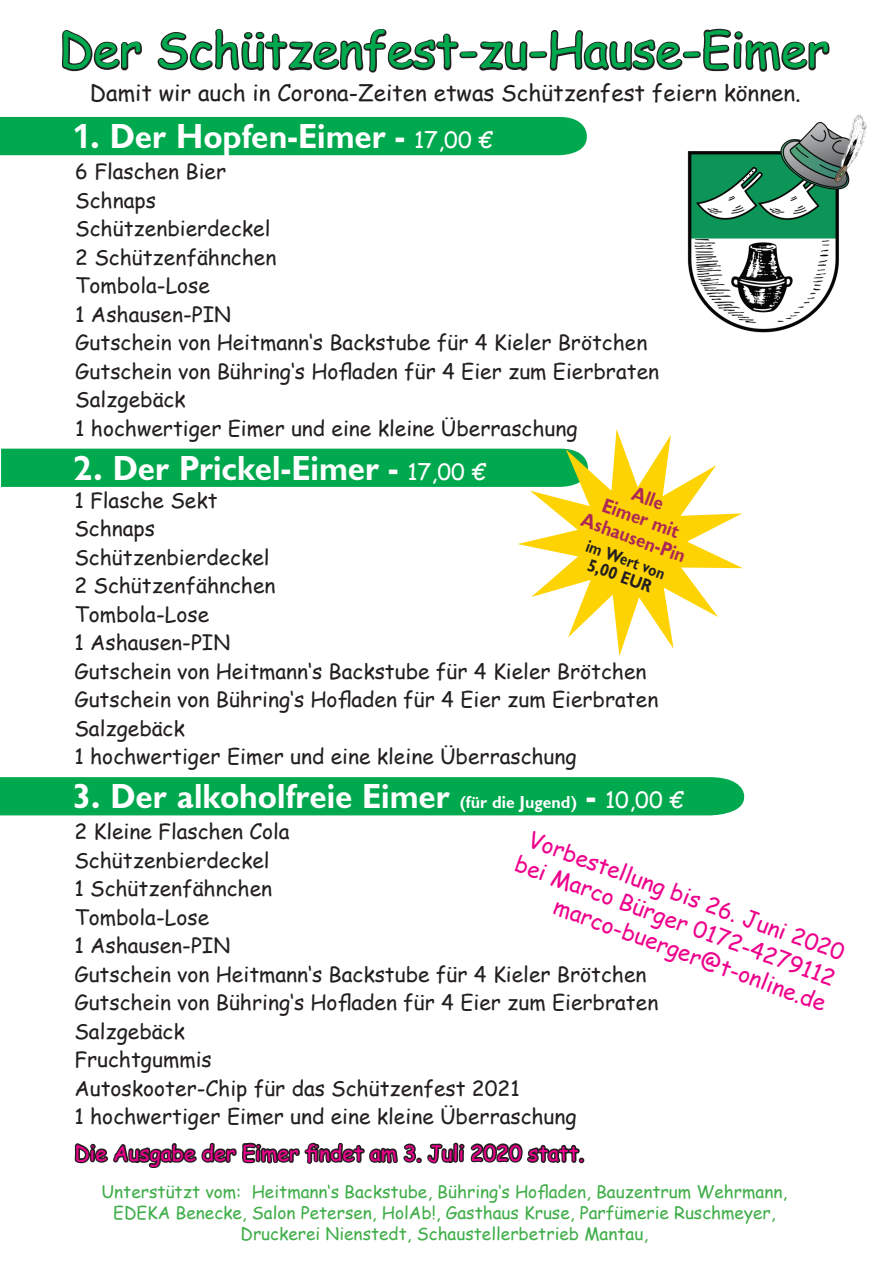
<style>
.page{position:relative;width:893px;height:1263px;background:#fff}
.page>*{position:absolute;margin:0;border:0;box-sizing:border-box;transform-origin:0 0}
.t1{font:47.25px "Comic Sans MS";color:#00a94e}
.t2{font:700 36px "Giltus T";color:#fff}
.t3{font:22.5px/27px "Comic Sans MS";color:#ed028c;text-align:right}
.t4{font:22.5px "Comic Sans MS";color:#231f20}
.t5{font:21px/28.5px "Comic Sans MS";color:#231f20}
.t6{font:21px "Comic Sans MS";color:#ed028c}
.t7{font:700 21px/21px "Giltus T";color:#ad2855;text-align:center;scale:.93 1}
.t8{font:700 18.3px/17px "Giltus T";color:#231f20;text-align:center;scale:.85 1}
.t9{font:17.25px/21px "Comic Sans MS";color:#40ae49;text-align:center}
.s1{font-family:"Comic Sans MS";font-weight:400;font-size:22.5px}
.s2{font-size:18px}
</style>
<div class="page">
<svg style="left:62px;top:30px;width:80px;height:42px"></svg>
<svg style="left:157px;top:28px;width:673px;height:45px"></svg>
<div style="left:0;top:117px;width:587px;height:38px;background:#00a94e"></div>
<div style="left:1px;top:449px;width:516px;height:38px;background:#00a94e"></div>
<div style="left:0;top:777px;width:744px;height:38px;background:#00a94e"></div>
<svg style="left:517px;top:429px;width:226px;height:227px"></svg>
<img style="left:687px;top:114px;width:180px;height:219px">
<svg style="left:74px;top:1142px;width:511px;height:26px"></svg>
<h1 class="t1" style="left:59px;top:15px;width:772px">Der Schützenfest-zu-Hause-Eimer</h1>
<p class="t4" style="left:90px;top:76px;width:712px">Damit wir auch in Corona-Zeiten etwas Schützenfest feiern können.</p>
<h2 class="t2" style="left:72px;top:115px;width:422px">1. Der Hopfen-Eimer - <span class="s1">17,00 €</span></h2>
<p class="t5" style="left:75px;top:157px;width:585px">6 Flaschen Bier<br>Schnaps<br>Schützenbierdeckel<br>2 Schützenfähnchen<br>Tombola-Lose<br>1 Ashausen-PIN<br>Gutschein von Heitmann‘s Backstube für 4 Kieler Brötchen<br>Gutschein von Bühring‘s Hofladen für 4 Eier zum Eierbraten<br>Salzgebäck<br>1 hochwertiger Eimer und eine kleine Überraschung</p>
<h2 class="t2" style="left:73px;top:447px;width:414px">2. Der Prickel-Eimer - <span class="s1">17,00 €</span></h2>
<p class="t7" style="left:600px;top:469px;width:119px;rotate:20deg">Alle<br>Eimer mit<br>Ashausen-Pin</p>
<p class="t5" style="left:74px;top:485px;width:585px">1 Flasche Sekt<br>Schnaps<br>Schützenbierdeckel<br>2 Schützenfähnchen<br>Tombola-Lose<br>1 Ashausen-PIN<br>Gutschein von Heitmann‘s Backstube für 4 Kieler Brötchen<br>Gutschein von Bühring‘s Hofladen für 4 Eier zum Eierbraten<br>Salzgebäck<br>1 hochwertiger Eimer und eine kleine Überraschung</p>
<p class="t8" style="left:590px;top:537px;width:99px;rotate:20deg">im Wert von<br>5,00 EUR</p>
<h2 class="t2" style="left:72px;top:775px;width:613px">3. Der alkoholfreie Eimer <span class="s2">(für die Jugend)</span> - <span class="s1">10,00 €</span></h2>
<p class="t5" style="left:74px;top:817px;width:585px">2 Kleine Flaschen Cola<br>Schützenbierdeckel<br>1 Schützenfähnchen<br>Tombola-Lose<br>1 Ashausen-PIN<br>Gutschein von Heitmann‘s Backstube für 4 Kieler Brötchen<br>Gutschein von Bühring‘s Hofladen für 4 Eier zum Eierbraten<br>Salzgebäck<br>Fruchtgummis<br>Autoskooter-Chip für das Schützenfest 2021<br>1 hochwertiger Eimer und eine kleine Überraschung</p>
<p class="t3" style="left:530px;top:824px;width:341px;rotate:20deg">Vorbestellung bis 26. Juni 2020 bei Marco Bürger 0172-4279112 marco-buerger@t-online.de</p>
<p class="t6" style="left:74px;top:1137px;width:511px">Die Ausgabe der Eimer findet am 3. Juli 2020 statt.</p>
<p class="t9" style="left:102px;top:1181px;width:687px">Unterstützt vom: Heitmann‘s Backstube, Bühring‘s Hofladen, Bauzentrum Wehrmann,<br>EDEKA Benecke, Salon Petersen, HolAb!, Gasthaus Kruse, Parfümerie Ruschmeyer,<br>Druckerei Nienstedt, Schaustellerbetrieb Mantau,</p>
</div>
